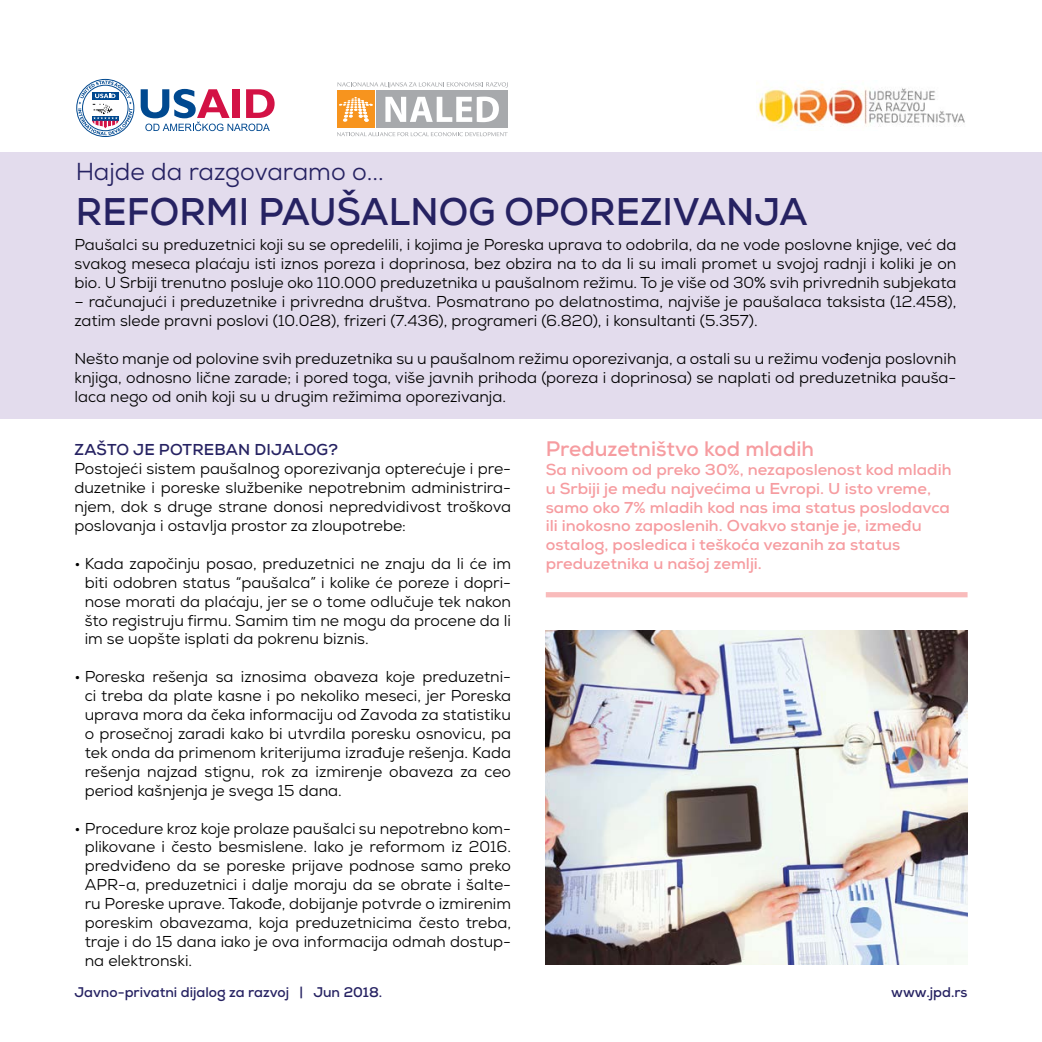
<style>
.page{position:relative;width:1042px;height:1042px;background:#fff}
.page>*{position:absolute;margin:0;border:0;box-sizing:border-box;transform-origin:0 0}
.t1{font:700 38.5px "Nexa";letter-spacing:.005em;color:#262262;scale:.95 1}
.t2{font:24.5px "Nexa";color:#262262}
.t3{font:700 21px "Nexa";color:#f69ca0}
.t4{font:15.75px/18.9px "Nexa";color:#000;text-align:justify}
.t5{font:700 15.75px/18.9px "Nexa";color:#f69ca0;scale:1.04 1}
.t6{font:700 15.75px "Nexa";letter-spacing:.015em;color:#262262}
.t7{font:700 14px "Nexa";color:#262262}
</style>
<div class="page">
<div style="left:77px;top:79px;width:57px;height:58px;border:1px solid #004990;border-radius:50%"></div>
<svg style="left:78px;top:81px;width:54px;height:54px"></svg>
<svg style="left:141px;top:89px;width:134px;height:42px"></svg>
<svg style="left:337px;top:132px;width:171px;height:4px"></svg>
<div style="left:337px;top:91px;width:38px;height:37px;background:#f7941e"></div>
<div style="left:377px;top:91px;width:131px;height:37px;background:#a7a9ac"></div>
<svg style="left:385px;top:97px;width:114px;height:25px"></svg>
<svg style="left:339px;top:97px;width:34px;height:25px"></svg>
<svg style="left:337px;top:82px;width:171px;height:6px"></svg>
<div style="left:0;top:153px;width:1042px;height:266px;background:#e3dced"></div>
<img style="left:546px;top:630px;width:421px;height:334px">
<div style="left:546px;top:592px;width:421px;height:5px;background:#f9bbbb"></div>
<img style="left:756px;top:83px;width:209px;height:44px">
<h2 class="t2" style="left:76px;top:156px;width:310px">Hajde da razgovaramo o...</h2>
<h1 class="t1" style="left:76px;top:187px;width:771px">REFORMI PAUŠALNOG OPOREZIVANJA</h1>
<p class="t4" style="left:74px;top:235px;width:883px">Paušalci su preduzetnici koji su se opredelili, i kojima je Poreska uprava to odobrila, da ne vode poslovne knjige, već da svakog meseca plaćaju isti iznos poreza i doprinosa, bez obzira na to da li su imali promet u svojoj radnji i koliki je on bio. U Srbiji trenutno posluje oko 110.000 preduzetnika u paušalnom režimu. To je više od 30% svih privrednih subjekata</p>
<p class="t4" style="left:74px;top:292px;width:883px">– računajući i preduzetnike i privredna društva. Posmatrano po delatnostima, najviše je paušalaca taksista (12.458), zatim slede pravni poslovi (10.028), frizeri (7.436), programeri (6.820), i konsultanti (5.357).</p>
<p class="t4" style="left:74px;top:349px;width:883px">Nešto manje od polovine svih preduzetnika su u paušalnom režimu oporezivanja, a ostali su u režimu vođenja poslovnih knjiga, odnosno lične zarade; i pored toga, više javnih prihoda (poreza i doprinosa) se naplati od preduzetnika pauša&shy;laca nego od onih koji su u drugim režimima oporezivanja.</p>
<h3 class="t3" style="left:546px;top:435px;width:270px">Preduzetništvo kod mladih</h3>
<p class="t5" style="left:546px;top:460px;width:392px">Sa nivoom od preko 30%, nezaposlenost kod mladih u Srbiji je među najvećima u Evropi. U isto vreme, samo oko 7% mladih kod nas ima status poslodavca ili inokosno zaposlenih. Ovakvo stanje je, između ostalog, posledica i teškoća vezanih za status preduzetnika u našoj zemlji.</p>
<p class="t6" style="left:75px;top:440px;width:265px">ZAŠTO JE POTREBAN DIJALOG?</p>
<p class="t4" style="left:74px;top:459px;width:438px">Postojeći sistem paušalnog oporezivanja opterećuje i pre&shy;duzetnike i poreske službenike nepotrebnim administrira&shy;njem, dok s druge strane donosi nepredvidivost troškova poslovanja i ostavlja prostor za zloupotrebe:</p>
<p class="t4" style="left:85px;top:554px;width:428px;text-indent:-10px">• Kada započinju posao, preduzetnici ne znaju da li će im biti odobren status “paušalca” i kolike će poreze i dopri&shy;nose morati da plaćaju, jer se o tome odlučuje tek nakon što registruju firmu. Samim tim ne mogu da procene da li im se uopšte isplati da pokrenu biznis.</p>
<p class="t4" style="left:85px;top:667px;width:428px;text-indent:-10px">• Poreska rešenja sa iznosima obaveza koje preduzetni&shy;ci treba da plate kasne i po nekoliko meseci, jer Poreska uprava mora da čeka informaciju od Zavoda za statistiku o prosečnoj zaradi kako bi utvrdila poresku osnovicu, pa tek onda da primenom kriterijuma izrađuje rešenja. Kada rešenja najzad stignu, rok za izmirenje obaveza za ceo period kašnjenja je svega 15 dana.</p>
<p class="t4" style="left:85px;top:818px;width:428px;text-indent:-10px">• Procedure kroz koje prolaze paušalci su nepotrebno kom&shy;plikovane i često besmislene. Iako je reformom iz 2016. predviđeno da se poreske prijave podnose samo preko APR-a, preduzetnici i dalje moraju da se obrate i šalte&shy;ru Poreske uprave. Takođe, dobijanje potvrde o izmirenim poreskim obavezama, koja preduzetnicima često treba, traje i do 15 dana iako je ova informacija odmah dostup&shy;na elektronski.</p>
<p class="t7" style="left:74px;top:983px;width:309px">Javno-privatni dijalog za razvoj | Jun 2018.</p>
<p class="t7" style="left:891px;top:983px;width:78px">www.jpd.rs</p>
</div>
